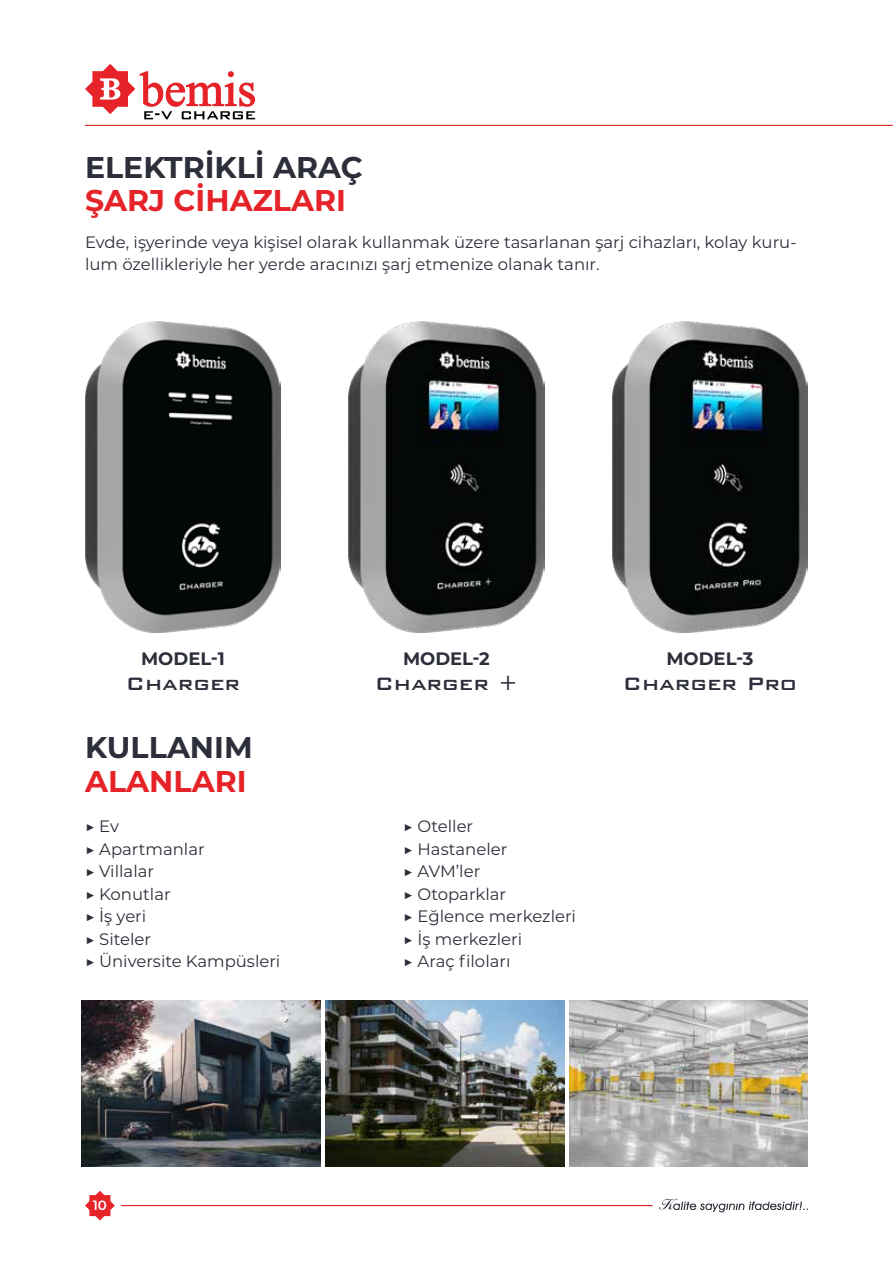
<style>
.page{position:relative;width:893px;height:1263px;background:#fff}
.page>*{position:absolute;margin:0;border:0;box-sizing:border-box;transform-origin:0 0}
.t1{font:700 30px "Montserrat";color:#2c2e3a}
.t2{font:700 30px "Montserrat";color:#e52328}
.t3{font:500 24px "Bank Gothic BT";color:#2c2e3a}
.t4{font:700 18px "Montserrat";color:#2c2e3a}
.t5{font:16.5px/22.5px "Montserrat";color:#2c2e3a}
.t6{font:600 13.5px "Montserrat";color:#fff}
</style>
<div class="page">
<svg style="left:85px;top:1191px;width:30px;height:29px"></svg>
<hr style="left:121px;top:1205px;width:532px;height:1px;background:#e52328">
<hr style="left:85px;top:125px;width:808px;height:1px;background:#e52328">
<svg style="left:659px;top:1199px;width:149px;height:13px"></svg>
<svg style="left:85px;top:64px;width:170px;height:55px"></svg>
<img style="left:348px;top:322px;width:196px;height:310px">
<img style="left:612px;top:322px;width:196px;height:310px">
<img style="left:85px;top:322px;width:196px;height:310px">
<img style="left:82px;top:1000px;width:238px;height:166px">
<img style="left:325px;top:1000px;width:239px;height:166px">
<img style="left:569px;top:1000px;width:239px;height:166px">
<h1 class="t1" style="left:85px;top:146px;width:279px">ELEKTRI KLI ARAÇ</h1>
<h1 class="t2" style="left:85px;top:179px;width:262px">ŞARJ CİHAZLARI</h1>
<p class="t5" style="left:85px;top:230px;width:713px">Evde, işyerinde veya kişisel olarak kullanmak üzere tasarlanan şarj cihazları, kolay kuru&shy;lum özellikleriyle her yerde aracınızı şarj etmenize olanak tanır.</p>
<p class="t4" style="left:141px;top:646px;width:85px">MODEL-1</p>
<p class="t4" style="left:403px;top:646px;width:88px">MODEL-2</p>
<p class="t4" style="left:666px;top:646px;width:89px">MODEL-3</p>
<h2 class="t3" style="left:126px;top:671px;width:116px">Charger</h2>
<h2 class="t3" style="left:375px;top:671px;width:145px">Charger +</h2>
<h2 class="t3" style="left:623px;top:671px;width:176px">Charger Pro</h2>
<h1 class="t1" style="left:85px;top:726px;width:169px">KULLANIM</h1>
<h1 class="t2" style="left:85px;top:759px;width:163px">ALANLARI</h1>
<p class="t5" style="left:85px;top:814px;width:197px">▶ Ev<br>▶ Apartmanlar<br>▶ Villalar<br>▶ Konutlar<br>▶ İş yeri<br>▶ Siteler<br>▶ Üniversite Kampüsleri</p>
<p class="t5" style="left:403px;top:814px;width:174px">▶ Oteller<br>▶ Hastaneler<br>▶ AVM’ler<br>▶ Otoparklar<br>▶ Eğlence merkezleri ▶ İş merkezleri<br>▶ Araç filoları</p>
<p class="t6" style="left:93px;top:1195px;width:16px">10</p>
</div>
